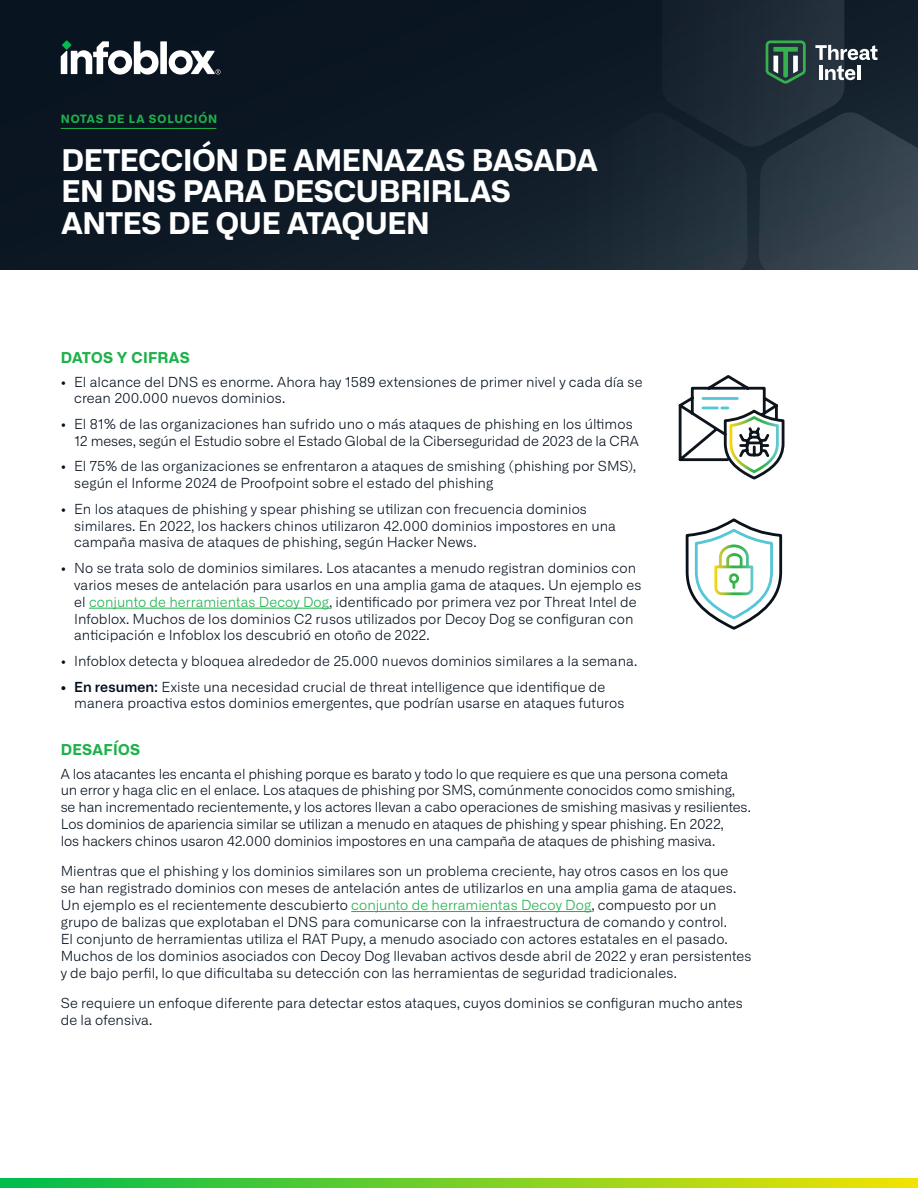
<style>
.page{position:relative;width:918px;height:1188px;background:#fff}
.page>*{position:absolute;margin:0;border:0;box-sizing:border-box;transform-origin:0 0}
.t1{font:700 30px/31.5px "Alliance No.2";letter-spacing:-.01em;color:#fff}
.Heading_Level_1{font:700 15px "Alliance No.2";letter-spacing:.015em;color:#1eb14b}
.body_text{font:300 13.8px/16.8px "Alliance No.1";color:#030f1e}
.t2{font:700 11.55px "Alliance No.2";letter-spacing:.08em;color:#1eb14b}
.s1{color:#1eb14b}
.s2{font-weight:600}
</style>
<div class="page">
<div style="left:0;top:0;width:918px;height:270px;background:#0c1723"></div>
<svg style="left:535px;top:0;width:383px;height:270px"></svg>
<div style="left:160px;top:41px;width:7px;height:33px;background:#fff"></div>
<svg style="left:169px;top:50px;width:52px;height:24px"></svg>
<svg style="left:61px;top:41px;width:98px;height:33px"></svg>
<hr style="left:61px;top:128px;width:155px;height:1px;background:#1eb14b">
<svg style="left:815px;top:45px;width:62px;height:35px"></svg>
<hr style="left:857px;top:65px;width:3px;height:15px;background:#fff">
<svg style="left:766px;top:40px;width:40px;height:44px;background:#3b6d51"></svg>
<svg style="left:0;top:1179px;width:918px;height:9px;background:#77cf27"></svg>
<hr style="left:89px;top:608px;width:241px;height:1px;background:#1eb14b">
<hr style="left:351px;top:911px;width:241px;height:1px;background:#1eb14b">
<svg style="left:678px;top:375px;width:106px;height:105px"></svg>
<svg style="left:685px;top:518px;width:98px;height:112px"></svg>
<p class="t2" style="left:61px;top:111px;width:158px">NOTAS DE LA SOLUCIÓN</p>
<p class="t1" style="left:61px;top:144px;width:538px">DETECCIÓN DE AMENAZAS BASADA<br>EN DNS PARA DESCUBRIRLAS<br>ANTES DE QUE ATAQUEN</p>
<p class="Heading_Level_1" style="left:61px;top:348px;width:131px">DATOS Y CIFRAS</p>
<p class="body_text" style="left:74px;top:373px;width:570px;text-indent:-14px">• El alcance del DNS es enorme. Ahora hay 1589 extensiones de primer nivel y cada día se crean 200.000 nuevos dominios.</p>
<p class="body_text" style="left:74px;top:416px;width:566px;text-indent:-14px">• El 81% de las organizaciones han sufrido uno o más ataques de phishing en los últimos<br>12 meses, según el Estudio sobre el Estado Global de la Ciberseguridad de 2023 de la CRA</p>
<p class="body_text" style="left:74px;top:458px;width:563px;text-indent:-14px">• El 75% de las organizaciones se enfrentaron a ataques de smishing (phishing por SMS), según el Informe 2024 de Proofpoint sobre el estado del phishing</p>
<p class="body_text" style="left:74px;top:500px;width:543px;text-indent:-14px">• En los ataques de phishing y spear phishing se utilizan con frecuencia dominios similares. En 2022, los hackers chinos utilizaron 42.000 dominios impostores en una campaña masiva de ataques de phishing, según Hacker News.</p>
<p class="body_text" style="left:74px;top:560px;width:569px;text-indent:-14px">• No se trata solo de dominios similares. Los atacantes a menudo registran dominios con varios meses de antelación para usarlos en una amplia gama de ataques. Un ejemplo es el <span class="s1">conjunto de herramientas Decoy Dog</span>, identificado por primera vez por Threat Intel de Infoblox. Muchos de los dominios C2 rusos utilizados por Decoy Dog se configuran con anticipación e Infoblox los descubrió en otoño de 2022.</p>
<p class="body_text" style="left:61px;top:653px;width:578px">• Infoblox detecta y bloquea alrededor de 25.000 nuevos dominios similares a la semana.</p>
<p class="body_text" style="left:74px;top:678px;width:552px;text-indent:-14px"><span class="s2">• En resumen:</span> Existe una necesidad crucial de threat intelligence que identifique de manera proactiva estos dominios emergentes, que podrían usarse en ataques futuros</p>
<p class="Heading_Level_1" style="left:61px;top:739px;width:81px">DESAFÍOS</p>
<p class="body_text" style="left:61px;top:765px;width:692px">A los atacantes les encanta el phishing porque es barato y todo lo que requiere es que una persona cometa<br>un error y haga clic en el enlace. Los ataques de phishing por SMS, comúnmente conocidos como smishing, se han incrementado recientemente, y los actores llevan a cabo operaciones de smishing masivas y resilientes.<br>Los dominios de apariencia similar se utilizan a menudo en ataques de phishing y spear phishing. En 2022,<br>los hackers chinos usaron 42.000 dominios impostores en una campaña de ataques de phishing masiva.</p>
<p class="body_text" style="left:61px;top:863px;width:692px">Mientras que el phishing y los dominios similares son un problema creciente, hay otros casos en los que<br>se han registrado dominios con meses de antelación antes de utilizarlos en una amplia gama de ataques.<br>Un ejemplo es el recientemente descubierto <span class="s1">conjunto de herramientas Decoy Dog</span>, compuesto por un grupo de balizas que explotaban el DNS para comunicarse con la infraestructura de comando y control.<br>El conjunto de herramientas utiliza el RAT Pupy, a menudo asociado con actores estatales en el pasado.<br>Muchos de los dominios asociados con Decoy Dog llevaban activos desde abril de 2022 y eran persistentes y de bajo perfil, lo que dificultaba su detección con las herramientas de seguridad tradicionales.</p>
<p class="body_text" style="left:61px;top:995px;width:684px">Se requiere un enfoque diferente para detectar estos ataques, cuyos dominios se configuran mucho antes de la ofensiva.</p>
</div>
